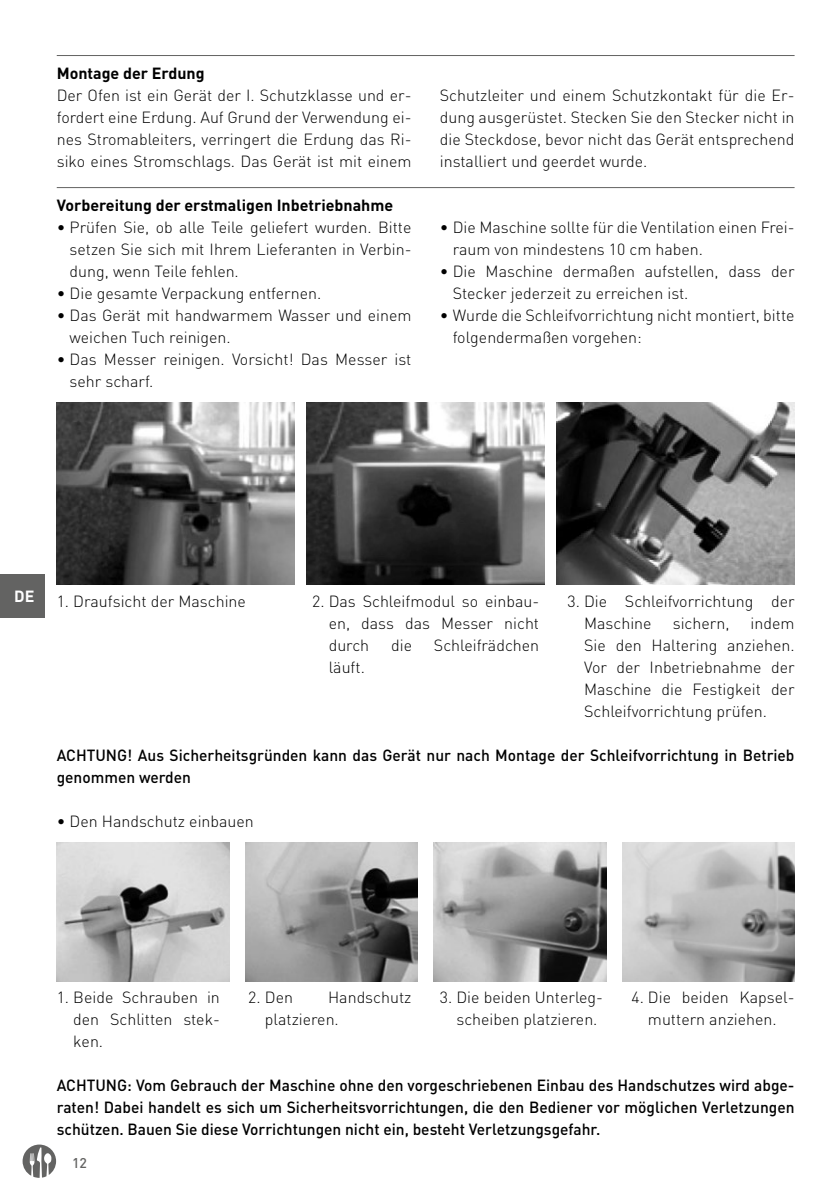
<style>
.page{position:relative;width:840px;height:1191px;background:#fff}
.page>*{position:absolute;margin:0;border:0;box-sizing:border-box;transform-origin:0 0}
.t1{font:300 16px/22px "DIN Pro";color:#000}
.t2{font:500 16px/22px "DIN Pro";color:#000}
.t3{font:700 16px "DIN Pro";color:#000}
.t4{font:700 16px "DIN Pro";color:#fff}
.t5{font:500 14px "DIN Pro";color:#636362}
</style>
<div class="page">
<svg style="left:23px;top:1144px;width:33px;height:33px"></svg>
<div style="left:0;top:574px;width:44px;height:43px;background:#636362"></div>
<hr style="left:57px;top:55px;width:737px;height:1px;background:#636362">
<hr style="left:57px;top:187px;width:737px;height:1px;background:#636362">
<img style="left:57px;top:402px;width:237px;height:183px">
<img style="left:306px;top:402px;width:238px;height:183px">
<img style="left:556px;top:402px;width:238px;height:183px">
<img style="left:57px;top:842px;width:172px;height:139px">
<img style="left:622px;top:842px;width:172px;height:139px">
<img style="left:245px;top:842px;width:172px;height:139px">
<img style="left:433px;top:842px;width:172px;height:139px">
<p class="t3" style="left:57px;top:60px;width:149px">Montage der Erdung</p>
<p class="t1" style="left:57px;top:83px;width:356px;text-align:justify">Der Ofen ist ein Gerät der I. Schutzklasse und er&shy;fordert eine Erdung. Auf Grund der Verwendung ei&shy;nes Stromableiters, verringert die Erdung das Ri&shy;siko eines Stromschlags. Das Gerät ist mit einem</p>
<p class="t1" style="left:439px;top:83px;width:356px;text-align:justify">Schutzleiter und einem Schutzkontakt für die Er&shy;dung ausgerüstet. Stecken Sie den Stecker nicht in die Steckdose, bevor nicht das Gerät entsprechend installiert und geerdet wurde.</p>
<p class="t3" style="left:57px;top:192px;width:338px">Vorbereitung der erstmaligen Inbetriebnahme</p>
<p class="t1" style="left:70px;top:215px;width:343px;text-align:justify;text-indent:-13px">• Prüfen Sie, ob alle Teile geliefert wurden. Bitte setzen Sie sich mit Ihrem Lieferanten in Verbin&shy;dung, wenn Teile fehlen.</p>
<p class="t1" style="left:57px;top:281px;width:266px">• Die gesamte Verpackung entfernen.</p>
<p class="t1" style="left:70px;top:303px;width:343px;text-indent:-13px">• Das Gerät mit handwarmem Wasser und einem weichen Tuch reinigen.</p>
<p class="t1" style="left:70px;top:347px;width:343px;text-indent:-13px">• Das Messer reinigen. Vorsicht! Das Messer ist sehr scharf.</p>
<p class="t1" style="left:452px;top:215px;width:343px;text-indent:-13px">• Die Maschine sollte für die Ventilation einen Frei&shy;raum von mindestens 10 cm haben.</p>
<p class="t1" style="left:452px;top:259px;width:343px;text-indent:-13px">• Die Maschine dermaßen aufstellen, dass der<br>Stecker jederzeit zu erreichen ist.</p>
<p class="t1" style="left:452px;top:303px;width:343px;text-indent:-13px">• Wurde die Schleifvorrichtung nicht montiert, bitte folgendermaßen vorgehen:</p>
<p class="t4" style="left:14px;top:583px;width:22px">DE</p>
<p class="t1" style="left:583px;top:589px;width:212px;text-indent:-17px">3. Die Schleifvorrichtung der<br>Maschine</p>
<p class="t1" style="left:57px;top:589px;width:190px">1. Draufsicht der Maschine</p>
<p class="t1" style="left:328px;top:589px;width:212px;text-align:justify;text-indent:-17px">2. Das Schleifmodul so einbau&shy;en, dass das Messer nicht durch</p>
<p class="t1" style="left:583px;top:611px;width:212px;text-align:justify;text-indent:166px">indem Sie den Haltering anziehen.<br>Vor der Inbetriebnahme der Maschine die Festigkeit der Schleifvorrichtung prüfen.</p>
<p class="t2" style="left:57px;top:742px;width:739px">ACHTUNG! Aus Sicherheitsgründen kann das Gerät nur nach Montage der Schleifvorrichtung in Betrieb genommen werden</p>
<p class="t1" style="left:57px;top:809px;width:198px">• Den Handschutz einbauen</p>
<p class="t1" style="left:672px;top:611px;width:58px">sichern,</p>
<p class="t1" style="left:391px;top:633px;width:22px">die</p>
<p class="t1" style="left:433px;top:633px;width:107px">Schleifrädchen</p>
<p class="t1" style="left:328px;top:655px;width:38px">läuft.</p>
<p class="t1" style="left:265px;top:985px;width:148px;text-indent:63px">Handschutz platzieren.</p>
<p class="t1" style="left:456px;top:985px;width:148px;text-indent:-17px">3. Die beiden Unterleg&shy;scheiben platzieren.</p>
<p class="t1" style="left:631px;top:985px;width:164px;text-align:center">4. Die beiden Kapsel&shy;muttern anziehen.</p>
<p class="t1" style="left:73px;top:985px;width:148px;text-align:justify;text-indent:-17px">1. Beide Schrauben in den Schlitten stec&shy;ken.</p>
<p class="t1" style="left:248px;top:985px;width:46px">2. Den</p>
<p class="t2" style="left:57px;top:1072px;width:739px;text-align:justify">ACHTUNG: Vom Gebrauch der Maschine ohne den vorgeschriebenen Einbau des Handschutzes wird abge&shy;raten! Dabei handelt es sich um Sicherheitsvorrichtungen, die den Bediener vor möglichen Verletzungen schützen. Bauen Sie diese Vorrichtungen nicht ein, besteht Verletzungsgefahr.</p>
<p class="t5" style="left:72px;top:1151px;width:16px">12</p>
</div>
